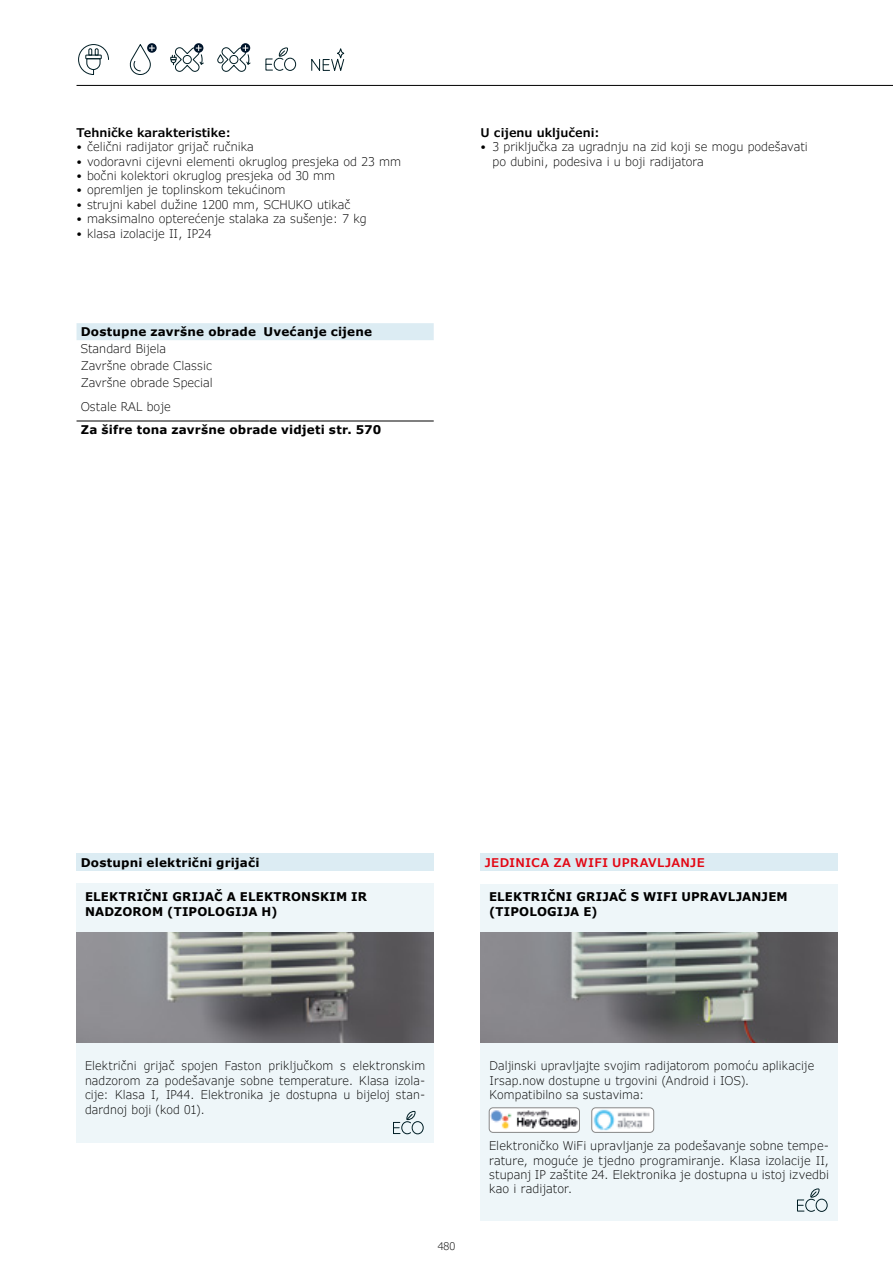
<style>
.page{position:relative;width:893px;height:1263px;background:#fff}
.page>*{position:absolute;margin:0;border:0;box-sizing:border-box;transform-origin:0 0}
.t1{font:300 12px/14.4px "Verdana Pro";color:#000}
.t2{font:700 12px/14.4px "Verdana Pro";letter-spacing:.015em;color:#000}
.t3{font:600 12px "Verdana Pro";color:#000}
.t4{font:600 12px "Verdana Pro";letter-spacing:.02em;color:#e30613}
.t5{font:300 10.5px "Verdana Pro";color:#000}
</style>
<div class="page">
<hr style="left:77px;top:85px;width:816px;height:1px;background:#000">
<svg style="left:78px;top:44px;width:31px;height:31px"></svg>
<svg style="left:147px;top:43px;width:10px;height:10px"></svg>
<svg style="left:129px;top:43px;width:25px;height:32px"></svg>
<svg style="left:170px;top:45px;width:34px;height:27px"></svg>
<svg style="left:217px;top:45px;width:34px;height:27px"></svg>
<div style="left:279px;top:48px;width:9px;height:9px;border:1px solid #001e25"></div>
<div style="left:284px;top:58px;width:12px;height:13px;border:1px solid #001e25;border-radius:50%"></div>
<svg style="left:266px;top:50px;width:20px;height:21px"></svg>
<svg style="left:311px;top:48px;width:33px;height:23px"></svg>
<div style="left:480px;top:883px;width:358px;height:337px;background:#eef6f9"></div>
<img style="left:592px;top:1108px;width:62px;height:24px">
<div style="left:592px;top:1107px;width:62px;height:25px;border:1px solid #878787;border-radius:4px"></div>
<div style="left:77px;top:883px;width:357px;height:260px;background:#eef6f9"></div>
<div style="left:406px;top:1111px;width:9px;height:9px;border:1px solid #001e25"></div>
<div style="left:412px;top:1121px;width:12px;height:13px;border:1px solid #001e25;border-radius:50%"></div>
<svg style="left:393px;top:1113px;width:20px;height:21px"></svg>
<div style="left:810px;top:1188px;width:9px;height:9px;border:1px solid #001e25"></div>
<div style="left:816px;top:1199px;width:11px;height:13px;border:1px solid #001e25;border-radius:50%"></div>
<svg style="left:797px;top:1191px;width:20px;height:21px"></svg>
<img style="left:489px;top:1109px;width:90px;height:23px">
<div style="left:489px;top:1107px;width:91px;height:25px;border:1px solid #878787;border-radius:4px"></div>
<div style="left:77px;top:854px;width:357px;height:17px;background:#dcecf3"></div>
<div style="left:480px;top:854px;width:358px;height:17px;background:#dcecf3"></div>
<img style="left:77px;top:932px;width:357px;height:111px">
<img style="left:480px;top:932px;width:358px;height:111px">
<div style="left:77px;top:323px;width:357px;height:17px;background:#dcecf3"></div>
<hr style="left:77px;top:421px;width:182px;height:1px;background:#000">
<hr style="left:259px;top:421px;width:175px;height:1px;background:#000">
<p class="t3" style="left:77px;top:125px;width:156px">Tehničke karakteristike:</p>
<p class="t1" style="left:77px;top:140px;width:179px">• čelični radijator grijač ručnika</p>
<p class="t1" style="left:77px;top:154px;width:326px">• vodoravni cijevni elementi okruglog presjeka od 23 mm</p>
<p class="t1" style="left:77px;top:169px;width:260px">• bočni kolektori okruglog presjeka od 30 mm</p>
<p class="t1" style="left:77px;top:183px;width:210px">• opremljen je toplinskom tekućinom</p>
<p class="t1" style="left:77px;top:197px;width:276px">• strujni kabel dužine 1200 mm, SCHUKO utikač</p>
<p class="t1" style="left:77px;top:212px;width:292px">• maksimalno opterećenje stalaka za sušenje: 7 kg</p>
<p class="t1" style="left:77px;top:226px;width:137px">• klasa izolacije II, IP24</p>
<p class="t2" style="left:81px;top:325px;width:293px">Dostupne završne obrade Uvećanje cijene</p>
<p class="t1" style="left:81px;top:341px;width:134px;line-height:17px">Standard Bijela<br>Završne obrade Classic<br>Završne obrade Special</p>
<p class="t1" style="left:81px;top:399px;width:91px">Ostale RAL boje</p>
<p class="t2" style="left:81px;top:423px;width:302px">Za šifre tona završne obrade vidjeti str. 570</p>
<p class="t3" style="left:480px;top:125px;width:121px">U cijenu uključeni:</p>
<p class="t1" style="left:492px;top:140px;width:317px;text-indent:-12px">• 3 priključka za ugradnju na zid koji se mogu podešavati po dubini, podesiva i u boji radijatora</p>
<p class="t2" style="left:81px;top:855px;width:180px">Dostupni električni grijači</p>
<p class="t4" style="left:485px;top:855px;width:222px">JEDINICA ZA WIFI UPRAVLJANJE</p>
<p class="t2" style="left:85px;top:890px;width:283px">ELEKTRIČNI GRIJAČ A ELEKTRONSKIM IR<br>NADZOROM (TIPOLOGIJA H)</p>
<p class="t2" style="left:489px;top:890px;width:300px">ELEKTRIČNI GRIJAČ S WIFI UPRAVLJANJEM (TIPOLOGIJA E)</p>
<p class="t1" style="left:85px;top:1059px;width:342px;text-align:justify">Električni grijač spojen Faston priključkom s elektronskim nadzorom za podešavanje sobne temperature. Klasa izola&shy;cije: Klasa I, IP44. Elektronika je dostupna u bijeloj stan&shy;dardnoj boji (kod 01).</p>
<p class="t5" style="left:438px;top:1239px;width:19px">480</p>
<p class="t1" style="left:489px;top:1059px;width:326px">Daljinski upravljajte svojim radijatorom pomoću aplikacije<br>Irsap.now dostupne u trgovini (Android i IOS).<br>Kompatibilno sa sustavima:</p>
<p class="t1" style="left:489px;top:1139px;width:342px;text-align:justify">Elektroničko WiFi upravljanje za podešavanje sobne tempe&shy;rature, moguće je tjedno programiranje. Klasa izolacije II, stupanj IP zaštite 24. Elektronika je dostupna u istoj izvedbi kao i radijator.</p>
</div>
